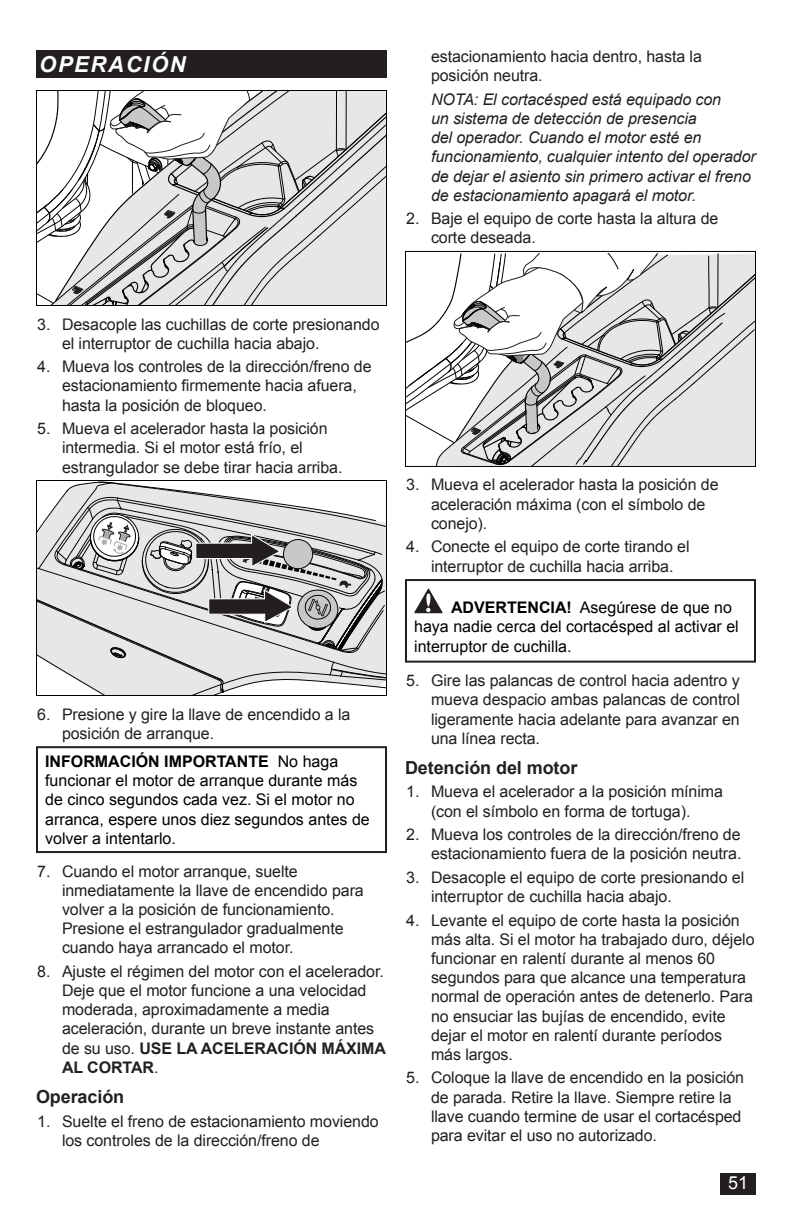
<style>
.page{position:relative;width:792px;height:1224px;background:#fff}
.page>*{position:absolute;margin:0;border:0;box-sizing:border-box;transform-origin:0 0}
.t1{font:italic 700 22px "Arial";letter-spacing:.075em;color:#fff}
.Head_9A_SP{font:700 18px "Arial";letter-spacing:-.005em;color:#231f20}
.t2{font:18px "Arial";color:#fff}
.t3{font:16px/19.2px "Arial";letter-spacing:-.005em;color:#231f20}
.t4{font:16px/19.2px "Arial";color:#000}
.Bullet2_SP{font:italic 16px/19.2px "Arial";letter-spacing:-.005em;color:#231f20}
.s1{font-weight:700}
</style>
<div class="page">
<div style="left:721px;top:1174px;width:35px;height:21px;background:#231f20"></div>
<div style="left:36px;top:50px;width:351px;height:28px;background:#231f20"></div>
<svg style="left:38px;top:92px;width:347px;height:212px"></svg>
<div style="left:36px;top:90px;width:351px;height:216px;border:1px solid #000"></div>
<svg style="left:38px;top:482px;width:347px;height:212px;background:#c8c9ca"></svg>
<div style="left:36px;top:480px;width:351px;height:216px;border:1px solid #000"></div>
<div style="left:36px;top:746px;width:351px;height:107px;border:2px solid #231f20"></div>
<svg style="left:407px;top:254px;width:347px;height:211px"></svg>
<div style="left:405px;top:251px;width:351px;height:216px;border:1px solid #000"></div>
<svg style="left:414px;top:588px;width:29px;height:25px"></svg>
<div style="left:405px;top:579px;width:351px;height:84px;border:2px solid #231f20"></div>
<h1 class="t1" style="left:39px;top:50px;width:148px">OPERACIÓN</h1>
<p class="t3" style="left:431px;top:47px;width:272px">estacionamiento hacia dentro, hasta la posición neutra.</p>
<p class="Bullet2_SP" style="left:431px;top:90px;width:326px">NOTA: El cortacésped está equipado con<br>un sistema de detección de presencia<br>del operador. Cuando el motor esté en funcionamiento, cualquier intento del operador de dejar el asiento sin primero activar el freno de estacionamiento apagará el motor.</p>
<p class="t3" style="left:431px;top:209px;width:289px;text-indent:-25px">2. Baje el equipo de corte hasta la altura de corte deseada.</p>
<p class="t3" style="left:62px;top:314px;width:319px;text-indent:-25px">3. Desacople las cuchillas de corte presionando el interruptor de cuchilla hacia abajo.</p>
<p class="t3" style="left:62px;top:357px;width:311px;text-indent:-25px">4. Mueva los controles de la dirección/freno de estacionamiento firmemente hacia afuera, hasta la posición de bloqueo.</p>
<p class="t3" style="left:62px;top:419px;width:282px;text-indent:-25px">5. Mueva el acelerador hasta la posición intermedia. Si el motor está frío, el estrangulador se debe tirar hacia arriba.</p>
<p class="t3" style="left:62px;top:704px;width:290px;text-indent:-25px">6. Presione y gire la llave de encendido a la posición de arranque.</p>
<p class="t4" style="left:45px;top:752px;width:326px"><span class="s1">INFORMACIÓN IMPORTANTE</span> No haga funcionar el motor de arranque durante más de cinco segundos cada vez. Si el motor no arranca, espere unos diez segundos antes de volver a intentarlo.</p>
<p class="t3" style="left:62px;top:862px;width:303px;text-indent:-25px">7. Cuando el motor arranque, suelte inmediatamente la llave de encendido para volver a la posición de funcionamiento.<br>Presione el estrangulador gradualmente cuando haya arrancado el motor.</p>
<p class="t3" style="left:62px;top:962px;width:326px;text-indent:-25px">8. Ajuste el régimen del motor con el acelerador.<br>Deje que el motor funcione a una velocidad moderada, aproximadamente a media aceleración, durante un breve instante antes de su uso. <span class="s1">USE LA ACELERACIÓN MÁXIMA AL CORTAR</span>.</p>
<p class="Head_9A_SP" style="left:36px;top:1085px;width:90px">Operación</p>
<p class="t3" style="left:62px;top:1112px;width:318px;text-indent:-25px">1. Suelte el freno de estacionamiento moviendo los controles de la dirección/freno de</p>
<p class="t3" style="left:431px;top:475px;width:289px;text-indent:-25px">3. Mueva el acelerador hasta la posición de aceleración máxima (con el símbolo de conejo).</p>
<p class="t3" style="left:406px;top:537px;width:285px;text-align:center">4. Conecte el equipo de corte tirando el interruptor de cuchilla hacia arriba.</p>
<p class="t4" style="left:414px;top:598px;width:326px;text-indent:37px"><span class="s1">ADVERTENCIA!</span> Asegúrese de que no haya nadie cerca del cortacésped al activar el interruptor de cuchilla.</p>
<p class="t3" style="left:431px;top:671px;width:311px;text-align:justify;text-indent:-25px">5. Gire las palancas de control hacia adentro y mueva despacio ambas palancas de control ligeramente hacia adelante para avanzar en una línea recta.</p>
<p class="Head_9A_SP" style="left:405px;top:756px;width:174px">Detención del motor</p>
<p class="t3" style="left:406px;top:782px;width:318px;text-align:center">1. Mueva el acelerador a la posición mínima (con el símbolo en forma de tortuga).</p>
<p class="t3" style="left:406px;top:825px;width:337px;text-align:right">2. Mueva los controles de la dirección/freno de estacionamiento fuera de la posición neutra.</p>
<p class="t3" style="left:431px;top:868px;width:315px;text-indent:-25px">3. Desacople el equipo de corte presionando el interruptor de cuchilla hacia abajo.</p>
<p class="t3" style="left:431px;top:911px;width:325px;text-indent:-25px">4. Levante el equipo de corte hasta la posición más alta. Si el motor ha trabajado duro, déjelo funcionar en ralentí durante al menos 60 segundos para que alcance una temperatura normal de operación antes de detenerlo. Para no ensuciar las bujías de encendido, evite dejar el motor en ralentí durante períodos más largos.</p>
<p class="t3" style="left:431px;top:1068px;width:315px;text-indent:-25px">5. Coloque la llave de encendido en la posición de parada. Retire la llave. Siempre retire la llave cuando termine de usar el cortacésped para evitar el uso no autorizado.</p>
<p class="t2" style="left:728px;top:1171px;width:22px">51</p>
</div>
